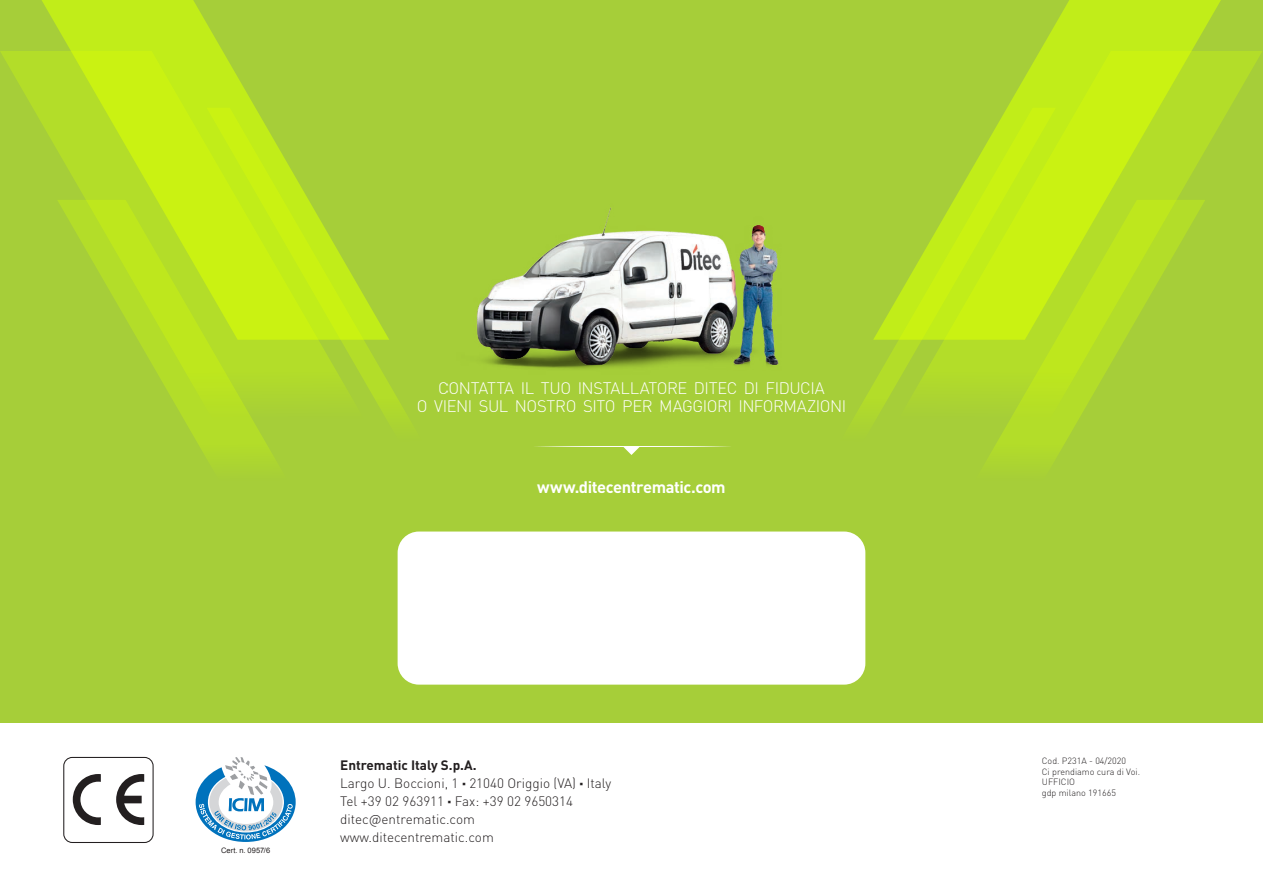
<style>
.page{position:relative;width:1263px;height:893px;background:#fff}
.page>*{position:absolute;margin:0;border:0;box-sizing:border-box;transform-origin:0 0}
.t1{font:300 16.5px/18px "DIN Pro";letter-spacing:-.03em;color:#fff;text-align:center}
.t2{font:700 16.5px "DIN Pro";letter-spacing:-.03em;color:#fff}
.t3{font:300 13.5px/18px "DIN Pro";color:#231f20}
.t4{font:700 13.5px "DIN Pro";color:#231f20}
.t5{font:300 9px/10.8px "DIN Pro";color:#231f20}
.Cover_Subheading_28{font:7.5px "Arial";letter-spacing:.01em;color:#231f20}
.s1{font-weight:900}
</style>
<div class="page">
<div style="left:0;top:0;width:1263px;height:723px;background:#a6ce39"></div>
<svg style="left:73px;top:774px;width:28px;height:51px"></svg>
<svg style="left:116px;top:774px;width:28px;height:51px"></svg>
<div style="left:63px;top:757px;width:91px;height:86px;border:1px solid #231f20;border-radius:9px"></div>
<svg style="left:1040px;top:0;width:181px;height:51px;fill:#c1ed19"></svg>
<svg style="left:42px;top:0;width:181px;height:51px;fill:#c1ed19"></svg>
<svg style="left:1007px;top:51px;width:255px;height:149px"></svg>
<svg style="left:0;top:51px;width:402px;height:625px"></svg>
<svg style="left:855px;top:108px;width:201px;height:427px"></svg>
<svg style="left:207px;top:108px;width:201px;height:433px"></svg>
<svg style="left:861px;top:200px;width:344px;height:476px"></svg>
<svg style="left:57px;top:200px;width:344px;height:476px"></svg>
<div style="left:398px;top:531px;width:467px;height:154px;background:#fff;border-radius:21px"></div>
<img style="left:476px;top:207px;width:303px;height:162px">
<svg style="left:196px;top:757px;width:100px;height:85px"></svg>
<hr style="left:531px;top:446px;width:200px;height:1px;background:#fff">
<svg style="left:623px;top:447px;width:17px;height:8px"></svg>
<p class="t1" style="left:417px;top:379px;width:431px">CONTATTA IL TUO INSTALLATORE DITEC DI FIDUCIA<br>O VIENI SUL NOSTRO SITO PER MAGGIORI INFORMAZIONI</p>
<p class="t2" style="left:537px;top:476px;width:190px">www.ditecentrematic.com</p>
<p class="Cover_Subheading_28" style="left:221px;top:846px;width:51px">Cert. n. 0957/6</p>
<p class="t4" style="left:340px;top:756px;width:138px">Entrematic Italy S.p.A.</p>
<p class="t3" style="left:340px;top:773px;width:272px">Largo U. Boccioni, 1 <span class="s1">·</span> 21040 Origgio (VA) <span class="s1">·</span> Italy<br>Tel +39 02 963911 <span class="s1">·</span> Fax: +39 02 9650314</p>
<p class="t3" style="left:340px;top:809px;width:136px">ditec@entrematic.com</p>
<p class="t3" style="left:340px;top:827px;width:155px">www.ditecentrematic.com</p>
<p class="t5" style="left:1042px;top:755px;width:100px">Cod. P231A - 04/2020<br>Ci prendiamo cura di Voi.<br>UFFICIO<br>gdp milano 191665</p>
</div>
